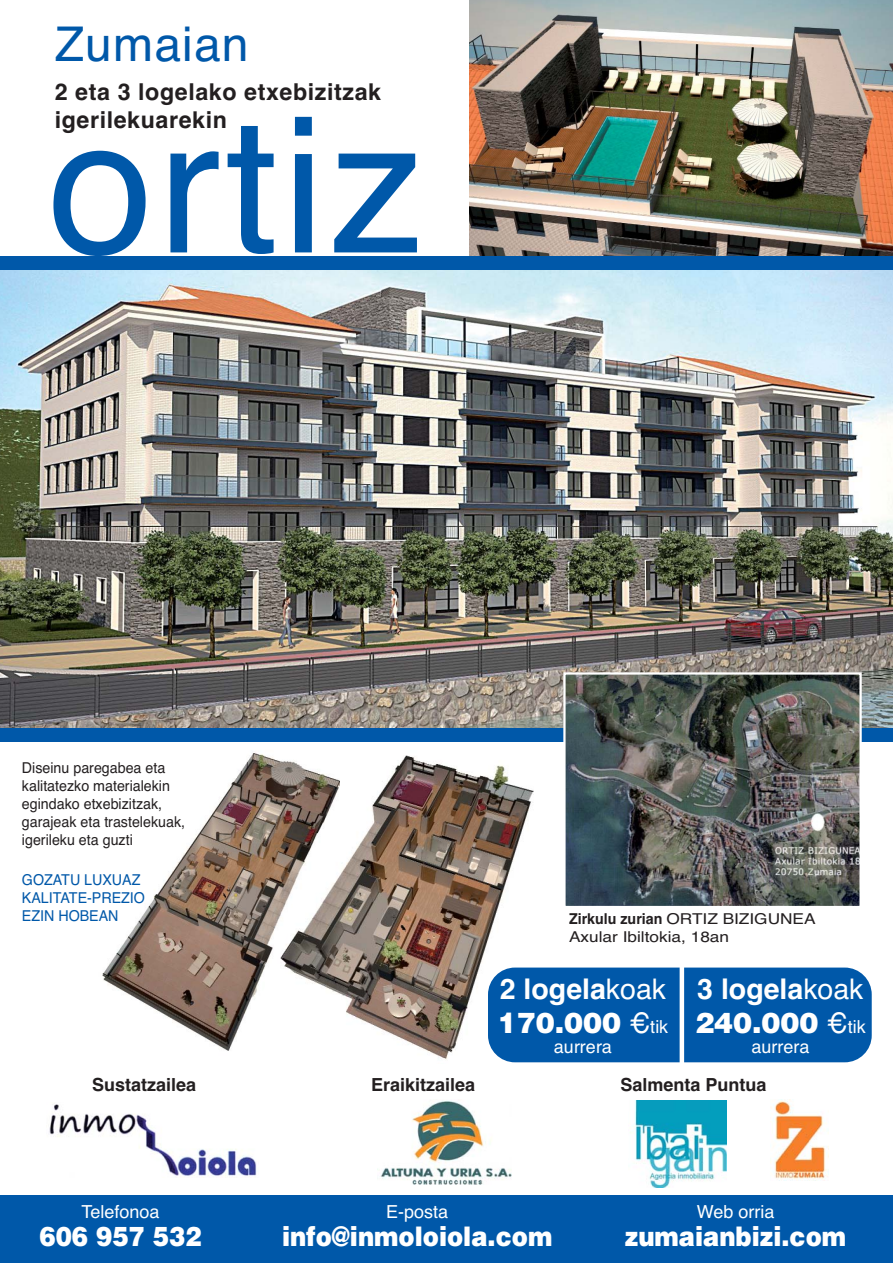
<style>
.page{position:relative;width:893px;height:1263px;background:#fff}
.page>*{position:absolute;margin:0;border:0;box-sizing:border-box;transform-origin:0 0}
.t1{font:189px "Helvetica";letter-spacing:.025em;color:#0058a9}
.t2{font:48px "Helvetica";letter-spacing:.025em;color:#0058a9}
.t3{font:700 28.5px/34.2px "Helvetica";color:#fff}
.t4{font:900 27px "Helvetica";color:#fff;scale:.9 1}
.t5{font:700 23.25px/27.9px "Helvetica";letter-spacing:.025em;color:#231f20}
.t6{font:700 18px "Helvetica";color:#231f20}
.t7{font:18px "Helvetica";color:#fff}
.t8{font:15px/18px "Helvetica";color:#231f20;scale:.95 1}
.t9{font:15px/18px "Helvetica";color:#231f20;scale:1.15 1}
.t10{font:15px/18px "Helvetica";color:#0058a9;scale:.95 1}
.s1{font-weight:700}
.s2{font-weight:400}
.s3{font-weight:900}
.s4{font-weight:400;font-size:18px}
</style>
<div class="page">
<img style="left:0;top:270px;width:893px;height:458px">
<img style="left:469px;top:0;width:423px;height:256px">
<div style="left:0;top:256px;width:893px;height:14px;background:#0058a9"></div>
<div style="left:0;top:728px;width:893px;height:14px;background:#0058a9"></div>
<img style="left:355px;top:755px;width:179px;height:308px">
<img style="left:566px;top:675px;width:293px;height:230px">
<div style="left:563px;top:672px;width:299px;height:236px;border:2px solid #fff"></div>
<svg style="left:339px;top:780px;width:16px;height:237px"></svg>
<img style="left:102px;top:753px;width:237px;height:298px">
<div style="left:488px;top:967px;width:384px;height:95px;background:#0058a9;border-radius:27px"></div>
<hr style="left:680px;top:956px;width:4px;height:112px;background:#fff">
<div style="left:0;top:1195px;width:893px;height:68px;background:#0058a9"></div>
<img style="left:49px;top:1104px;width:208px;height:73px">
<img style="left:377px;top:1100px;width:134px;height:85px">
<img style="left:771px;top:1101px;width:57px;height:79px">
<img style="left:630px;top:1101px;width:96px;height:86px">
<h2 class="t2" style="left:55px;top:26px;width:195px">Zumaian</h2>
<h3 class="t5" style="left:55px;top:80px;width:328px">2 eta 3 logelako etxebizitzak igerilekuarekin</h3>
<h1 class="t1" style="left:48px;top:116px;width:377px">ortiz</h1>
<p class="t8" style="left:22px;top:760px;width:173px">Diseinu paregabea eta kalitatezko materialekin egindako etxebizitzak, garajeak eta trastelekuak, igerileku eta guzti</p>
<p class="t10" style="left:22px;top:872px;width:131px">GOZATU LUXUAZ<br>KALITATE-PREZIO<br>EZIN HOBEAN</p>
<p class="t9" style="left:569px;top:911px;width:216px"><span class="s1">Zirkulu zurian</span> ORTIZ BIZIGUNEA<br>Axular Ibiltokia, 18an</p>
<h3 class="t3" style="left:498px;top:974px;width:172px">2 logela<span class="s2">koak<br></span><span class="s3">170.000</span> <span class="s2">€</span><span class="s4">tik</span></h3>
<p class="t7" style="left:554px;top:1040px;width:60px">aurrera</p>
<h3 class="t3" style="left:695px;top:974px;width:172px">3 logela<span class="s2">koak<br></span><span class="s3">240.000</span> <span class="s2">€</span><span class="s4">tik</span></h3>
<p class="t7" style="left:751px;top:1040px;width:60px">aurrera</p>
<p class="t6" style="left:92px;top:1078px;width:106px">Sustatzailea</p>
<p class="t6" style="left:371px;top:1078px;width:106px">Eraikitzailea</p>
<p class="t6" style="left:620px;top:1078px;width:148px">Salmenta Puntua</p>
<p class="t7" style="left:82px;top:1205px;width:80px">Telefonoa</p>
<p class="t7" style="left:386px;top:1205px;width:64px">E-posta</p>
<p class="t7" style="left:697px;top:1205px;width:79px">Web orria</p>
<h3 class="t4" style="left:40px;top:1227px;width:181px">606 957 532</h3>
<h3 class="t4" style="left:282px;top:1227px;width:302px">info@inmoloiola.com</h3>
<h3 class="t4" style="left:625px;top:1227px;width:247px">zumaianbizi.com</h3>
</div>
